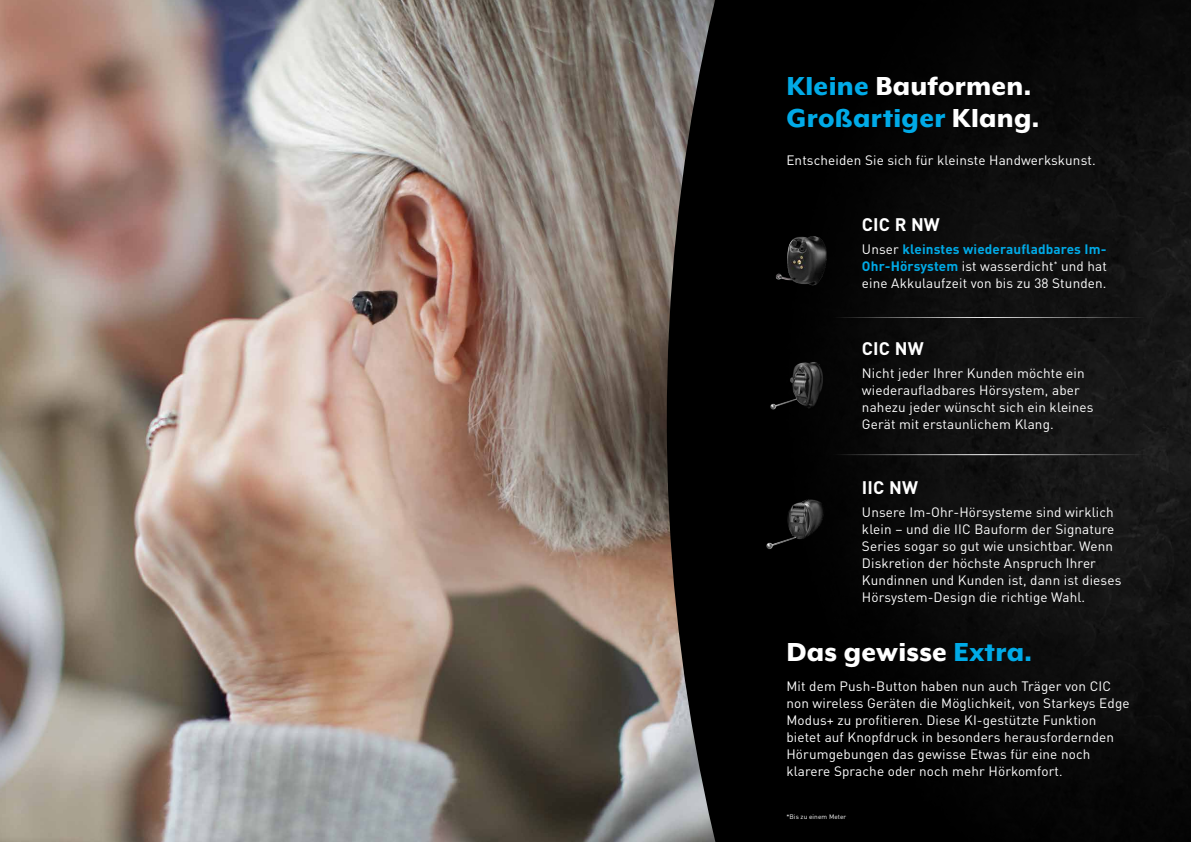
<style>
.page{position:relative;width:1191px;height:842px;background:#fff}
.page>*{position:absolute;margin:0;border:0;box-sizing:border-box;transform-origin:0 0}
.t1{font:800 30px/32px "Mr Eaves XL Mod OT";letter-spacing:.01em;color:#00aae7}
.t2{font:800 30px "Mr Eaves XL Mod OT";letter-spacing:.01em;color:#fff}
.t3{font:700 18px "DINOT";letter-spacing:.01em;color:#fff}
.t4{font:13.5px/17px "DINOT";letter-spacing:.01em;color:#fff}
.t5{font:6.5px "DINOT";letter-spacing:.01em;color:#fff}
.s1{color:#fff}
.s2{font-weight:700;color:#00aae7}
.s3{color:#00aae7}
.s4{font-size:13px}
</style>
<div class="page">
<img style="left:0;top:0;width:667px;height:842px">
<svg style="left:667px;top:0;width:524px;height:842px;background:#0e0e0e"></svg>
<img style="left:736px;top:321px;width:137px;height:131px">
<img style="left:736px;top:193px;width:137px;height:128px">
<div style="left:736px;top:456px;width:137px;height:136px;background:#010101"></div>
<hr style="left:830px;top:317px;width:314px;height:1px;background:#fff">
<hr style="left:830px;top:454px;width:314px;height:1px;background:#fff">
<h1 class="t1" style="left:786px;top:70px;width:254px">Kleine <span class="s1">Bauformen.<br></span>Großartiger <span class="s1">Klang.</span></h1>
<p class="t4" style="left:786px;top:151px;width:311px">Entscheiden Sie sich für kleinste Handwerkskunst.</p>
<h2 class="t3" style="left:862px;top:213px;width:79px">CIC R NW</h2>
<p class="t4" style="left:862px;top:241px;width:246px;text-align:justify">Unser <span class="s2">kleinstes wiederaufladbares Im-Ohr-Hörsystem</span> ist wasserdicht<sup>*</sup> und hat eine Akkulaufzeit von bis zu 38 Stunden.</p>
<h2 class="t3" style="left:862px;top:337px;width:63px">CIC NW</h2>
<p class="t4" style="left:862px;top:365px;width:233px">Nicht jeder Ihrer Kunden möchte ein wiederaufladbares Hörsystem, aber nahezu jeder wünscht sich ein kleines Gerät mit erstaunlichem Klang.</p>
<h2 class="t3" style="left:862px;top:476px;width:57px">IIC NW</h2>
<p class="t4" style="left:862px;top:504px;width:261px">Unsere Im-Ohr-Hörsysteme sind wirklich klein – und die IIC Bauform der Signature Series sogar so gut wie unsichtbar. Wenn Diskretion der höchste Anspruch Ihrer Kundinnen und Kunden ist, dann ist dieses Hörsystem-Design die richtige Wahl.</p>
<h1 class="t2" style="left:786px;top:635px;width:247px">Das gewisse <span class="s3">Extra.</span></h1>
<p class="t4" style="left:786px;top:677px;width:345px">Mit dem Push-Button haben nun auch Träger von CIC non wireless Geräten die Möglichkeit, von Starkeys Edge Modus+ zu profitieren. Diese KI-gestützte Funktion bietet auf Knopfdruck in besonders herausfordernden Hörumgebungen das gewisse Etwas für eine noch klarere Sprache oder noch mehr Hörkomfort<span class="s4">.</span></p>
<p class="t5" style="left:786px;top:812px;width:61px">*Bis zu einem Meter</p>
</div>
